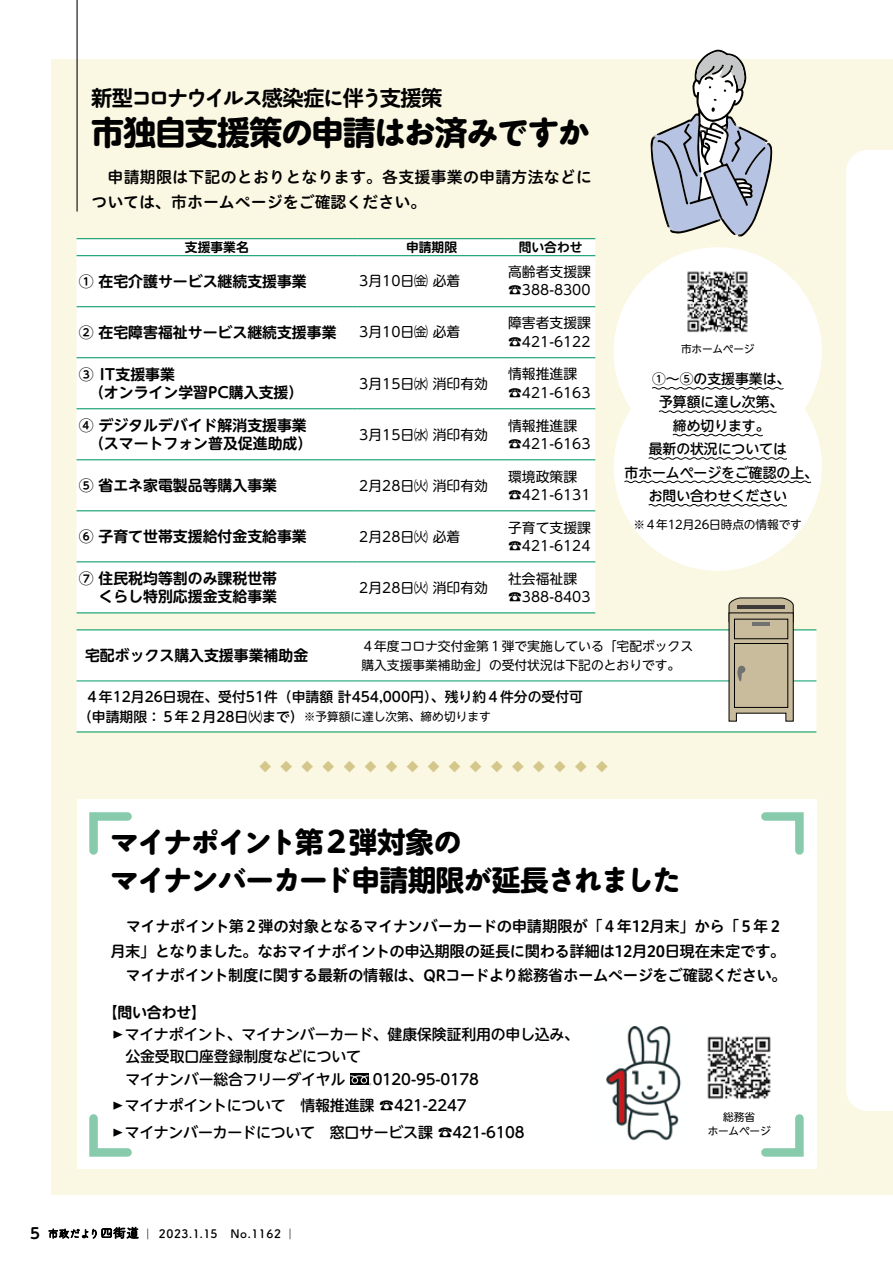
<style>
.page{position:relative;width:893px;height:1263px;background:#fff}
.page>*{position:absolute;margin:0;border:0;box-sizing:border-box;transform-origin:0 0}
.t1{font:700 33px "UD Shin M Go Pro";letter-spacing:-.035em;color:#000}
.t2{font:700 28.65px/37.2px "Maru Anti Std";letter-spacing:-.065em;color:#000}
.t3{font:700 21.3px "UD Shin M Go Pro De";letter-spacing:-.025em;color:#000}
.t4{font:15.9px/24.5px "Hiragino UD Sans R Std N W6";letter-spacing:.015em;color:#000}
.t5{font:15.45px/24.5px "Hiragino UD Sans R Std N W6";letter-spacing:-.035em;color:#000}
.t6{font:700 14.85px "UD Shin M Go Pr 6 De";color:#000}
.t7{font:500 14.85px/26.5px "UD Shin M Go Pr 6";letter-spacing:-.015em;color:#000}
.t8{font:13.8px "UD Shin M Go Pr 6";color:#000}
.t9{font:500 13.8px/23.4px "UD Shin M Go Pr 6";color:#000;text-align:center}
.t10{font:12.75px "UD Shin M Go Pr 6";color:#000}
.t11{font:700 12.75px "UD Shin M Go Pr 6 De";color:#000}
.t12{font:11.7px "UD Shin M Go Pr 6";letter-spacing:-.005em;color:#000}
.t13{font:700 11.7px "Tsuku A Rd Gothic";letter-spacing:.05em;color:#000}
.t14{font:700 11.7px "UD Shin M Go Pr 6 De";color:#d5c78c}
.t15{font:10.65px/13.8px "UD Shin Go NT Pro";letter-spacing:-.015em;color:#000;text-align:center}
.t16{font:9px "UD Shin Go NT Pr 6";color:#000;scale:1.67 1}
.s1{font-family:"Maru Anti Std De"}
.s2{font-family:"Maru Anti Std"}
.s3{font-weight:400;font-size:11.7px}
.s4{font-family:"UD Shin M Go Pro"}
.s5{font-weight:400;font-size:10.65px}
.s6{font-weight:400;font-size:12.75px}
.s7{font-family:"UD Shin Go Pr 6";font-weight:300;font-size:10.65px}
</style>
<div class="page">
<div style="left:51px;top:60px;width:842px;height:1135px;background:#faf7e2"></div>
<div style="left:846px;top:150px;width:47px;height:961px;background:#fff"></div>
<hr style="left:77px;top:0;width:1px;height:212px;background:#000">
<div style="left:77px;top:239px;width:518px;height:373px;background:#fff"></div>
<hr style="left:77px;top:238px;width:280px;height:1px;background:#009b63">
<hr style="left:357px;top:238px;width:149px;height:1px;background:#009b63">
<hr style="left:506px;top:238px;width:89px;height:1px;background:#009b63">
<hr style="left:77px;top:255px;width:280px;height:1px;background:#009b63">
<hr style="left:357px;top:255px;width:149px;height:1px;background:#009b63">
<hr style="left:506px;top:255px;width:89px;height:1px;background:#009b63">
<hr style="left:77px;top:510px;width:280px;height:1px;background:#009b63">
<hr style="left:357px;top:510px;width:149px;height:1px;background:#009b63">
<hr style="left:506px;top:510px;width:89px;height:1px;background:#009b63">
<hr style="left:77px;top:306px;width:280px;height:1px;background:#009b63">
<hr style="left:357px;top:306px;width:149px;height:1px;background:#009b63">
<hr style="left:506px;top:306px;width:89px;height:1px;background:#009b63">
<hr style="left:77px;top:357px;width:280px;height:1px;background:#009b63">
<hr style="left:357px;top:357px;width:149px;height:1px;background:#009b63">
<hr style="left:506px;top:357px;width:89px;height:1px;background:#009b63">
<hr style="left:77px;top:408px;width:280px;height:1px;background:#009b63">
<hr style="left:357px;top:408px;width:149px;height:1px;background:#009b63">
<hr style="left:506px;top:408px;width:89px;height:1px;background:#009b63">
<hr style="left:77px;top:459px;width:280px;height:1px;background:#009b63">
<hr style="left:357px;top:459px;width:149px;height:1px;background:#009b63">
<hr style="left:506px;top:459px;width:89px;height:1px;background:#009b63">
<hr style="left:77px;top:561px;width:280px;height:1px;background:#009b63">
<hr style="left:357px;top:561px;width:149px;height:1px;background:#009b63">
<hr style="left:506px;top:561px;width:89px;height:1px;background:#009b63">
<hr style="left:77px;top:612px;width:280px;height:1px;background:#009b63">
<hr style="left:357px;top:612px;width:149px;height:1px;background:#009b63">
<hr style="left:506px;top:612px;width:89px;height:1px;background:#009b63">
<div style="left:77px;top:630px;width:739px;height:101px;background:#fff"></div>
<hr style="left:77px;top:629px;width:276px;height:1px;background:#009b63">
<hr style="left:353px;top:629px;width:463px;height:1px;background:#009b63">
<hr style="left:77px;top:731px;width:276px;height:1px;background:#009b63">
<hr style="left:353px;top:731px;width:463px;height:1px;background:#009b63">
<hr style="left:77px;top:681px;width:276px;height:1px;background:#009b63">
<hr style="left:353px;top:681px;width:463px;height:1px;background:#009b63">
<svg style="left:651px;top:50px;width:121px;height:187px"></svg>
<svg style="left:728px;top:597px;width:66px;height:125px;background:#b4a990"></svg>
<div style="left:77px;top:799px;width:739px;height:370px;background:#fff"></div>
<svg style="left:89px;top:812px;width:43px;height:43px"></svg>
<svg style="left:761px;top:812px;width:43px;height:43px"></svg>
<svg style="left:761px;top:1114px;width:43px;height:43px"></svg>
<svg style="left:89px;top:1114px;width:43px;height:43px"></svg>
<div style="left:614px;top:247px;width:208px;height:208px;background:#fff;border-radius:50%"></div>
<div style="left:614px;top:362px;width:208px;height:209px;background:#fff;border-radius:50%"></div>
<img style="left:687px;top:271px;width:61px;height:62px">
<svg style="left:652px;top:387px;width:132px;height:3px"></svg>
<svg style="left:658px;top:410px;width:119px;height:3px"></svg>
<svg style="left:672px;top:433px;width:91px;height:4px"></svg>
<svg style="left:648px;top:457px;width:140px;height:3px"></svg>
<svg style="left:624px;top:480px;width:188px;height:4px"></svg>
<svg style="left:648px;top:504px;width:140px;height:3px"></svg>
<img style="left:606px;top:1027px;width:75px;height:114px">
<div style="left:350px;top:1073px;width:18px;height:12px;background:#000"></div>
<svg style="left:350px;top:1075px;width:21px;height:10px"></svg>
<img style="left:707px;top:1036px;width:64px;height:63px">
<h3 class="t3" style="left:91px;top:81px;width:353px">新型<span class="s1">コロナウイルス</span>感染症<span class="s1">に</span>伴<span class="s1">う</span>支援策</h3>
<h1 class="t1" style="left:91px;top:106px;width:501px">市独自支援策<span class="s2">の</span>申請<span class="s2">はお</span>済<span class="s2">みですか</span></h1>
<p class="t4" style="left:91px;top:164px;width:502px">　申請期限は下記のとおりとなります。各支援事業の申請方法などについては、市ホームページをご確認ください。</p>
<p class="t11" style="left:519px;top:236px;width:65px">問い合わせ</p>
<p class="t11" style="left:185px;top:236px;width:65px">支援事業名</p>
<p class="t11" style="left:406px;top:236px;width:53px">申請期限</p>
<p class="t6" style="left:79px;top:268px;width:230px">① 在宅介護サービス継続支援事業</p>
<p class="t6" style="left:79px;top:320px;width:259px">② 在宅障害福祉サービス継続支援事業</p>
<p class="t8" style="left:359px;top:270px;width:103px">3月10日㈮必着</p>
<p class="t8" style="left:359px;top:321px;width:103px">3月10日㈮必着</p>
<p class="t8" style="left:508px;top:261px;width:84px">高齢者支援課</p>
<p class="t8" style="left:508px;top:279px;width:84px">☎388-8300</p>
<p class="t8" style="left:508px;top:312px;width:84px">障害者支援課</p>
<p class="t8" style="left:508px;top:330px;width:84px">☎421-6122</p>
<p class="t6" style="left:79px;top:362px;width:98px">③ IT支援事業</p>
<p class="t8" style="left:508px;top:363px;width:71px">情報推進課</p>
<p class="t8" style="left:359px;top:372px;width:130px">3月15日㈬消印有効</p>
<p class="t6" style="left:89px;top:380px;width:216px">（オンライン学習PC購入支援）</p>
<p class="t8" style="left:508px;top:381px;width:84px">☎421-6163</p>
<p class="t6" style="left:79px;top:413px;width:230px">④ デジタルデバイド解消支援事業</p>
<p class="t8" style="left:508px;top:414px;width:71px">情報推進課</p>
<p class="t8" style="left:359px;top:423px;width:130px">3月15日㈬消印有効</p>
<p class="t6" style="left:89px;top:431px;width:225px">（スマートフォン普及促進助成）</p>
<p class="t8" style="left:508px;top:432px;width:84px">☎421-6163</p>
<p class="t8" style="left:508px;top:465px;width:71px">環境政策課</p>
<p class="t6" style="left:79px;top:473px;width:200px">⑤ 省エネ家電製品等購入事業</p>
<p class="t8" style="left:359px;top:474px;width:130px">2月28日㈫消印有効</p>
<p class="t8" style="left:508px;top:483px;width:84px">☎421-6131</p>
<p class="t8" style="left:508px;top:516px;width:84px">子育て支援課</p>
<p class="t6" style="left:79px;top:524px;width:230px">⑥ 子育て世帯支援給付金支給事業</p>
<p class="t8" style="left:359px;top:525px;width:103px">2月28日㈫必着</p>
<p class="t8" style="left:508px;top:534px;width:84px">☎421-6124</p>
<p class="t15" style="left:681px;top:342px;width:75px">市ホームページ</p>
<p class="t9" style="left:624px;top:366px;width:195px">①～⑤の支援事業は、<br>予算額に達し次第、<br>締め切ります。<br>最新の状況については<br>市ホームページをご確認の上、お問い合わせください</p>
<p class="t12" style="left:633px;top:515px;width:170px">※４年12月26日時点の情報です</p>
<p class="t6" style="left:79px;top:566px;width:200px">⑦ 住民税均等割のみ課税世帯</p>
<p class="t8" style="left:508px;top:567px;width:71px">社会福祉課</p>
<p class="t8" style="left:359px;top:576px;width:130px">2月28日㈫消印有効</p>
<p class="t6" style="left:79px;top:584px;width:200px">　くらし特別応援金支給事業</p>
<p class="t8" style="left:508px;top:585px;width:84px">☎388-8403</p>
<p class="t10" style="left:361px;top:635px;width:333px">４年度コロナ交付金第１弾で実施している「宅配ボックス</p>
<p class="t6" style="left:85px;top:643px;width:225px">宅配ボックス購入支援事業補助金</p>
<p class="t10" style="left:361px;top:654px;width:320px">購入支援事業補助金」の受付状況は下記のとおりです。</p>
<p class="t9" style="left:85px;top:684px;width:499px">４年12月26日現在、受付51件（申請額計454,000円）、残り約４件分の受付可</p>
<p class="t12" style="left:315px;top:707px;width:177px">予算額に達し次第、締め切ります</p>
<p class="t9" style="left:78px;top:704px;width:239px">（申請期限：５年２月28日㈫まで）<span class="s3">※</span></p>
<p class="t14" style="left:259px;top:757px;width:13px">◆</p>
<p class="t14" style="left:281px;top:757px;width:13px">◆</p>
<p class="t14" style="left:302px;top:757px;width:13px">◆</p>
<p class="t14" style="left:323px;top:757px;width:13px">◆</p>
<p class="t14" style="left:344px;top:757px;width:13px">◆</p>
<p class="t14" style="left:365px;top:757px;width:13px">◆</p>
<p class="t14" style="left:386px;top:757px;width:13px">◆</p>
<p class="t14" style="left:407px;top:757px;width:13px">◆</p>
<p class="t14" style="left:428px;top:757px;width:13px">◆</p>
<p class="t14" style="left:449px;top:757px;width:13px">◆</p>
<p class="t14" style="left:470px;top:757px;width:13px">◆</p>
<p class="t14" style="left:491px;top:757px;width:13px">◆</p>
<p class="t14" style="left:512px;top:757px;width:13px">◆</p>
<p class="t14" style="left:533px;top:757px;width:13px">◆</p>
<p class="t14" style="left:554px;top:757px;width:13px">◆</p>
<p class="t14" style="left:575px;top:757px;width:13px">◆</p>
<p class="t14" style="left:596px;top:757px;width:13px">◆</p>
<h2 class="t2" style="left:110px;top:821px;width:573px">マイナポイント<span class="s4">第２弾対象</span>の<br>マイナンバーカード<span class="s4">申請期限</span>が<span class="s4">延長</span>されました</h2>
<p class="t5" style="left:110px;top:913px;width:678px">　マイナポイント第２弾の対象となるマイナンバーカードの申請期限が「４年12月末」から「５年２月末」となりました。なおマイナポイントの申込期限の延長に関わる詳細は12月20日現在未定です。　マイナポイント制度に関する最新の情報は、QRコードより総務省ホームページをご確認ください。</p>
<p class="t6" style="left:103px;top:999px;width:105px">【問い合わせ【</p>
<p class="t7" style="left:125px;top:1020px;width:456px">マイナポイント、マイナンバーカード、健康保険証利用の申し込み、</p>
<p class="t16" style="left:110px;top:1027px;width:10px">▶</p>
<p class="t7" style="left:111px;top:1042px;width:252px">　公金受取口座登録制度などについて</p>
<p class="t7" style="left:125px;top:1065px;width:343px;text-indent:-14px">　マイナンバー総合フリーダイヤル<br>マイナポイントについて　情報推進課 ☎421-2247</p>
<p class="t7" style="left:373px;top:1065px;width:108px">0120-95-0178</p>
<p class="t16" style="left:110px;top:1098px;width:10px">▶</p>
<p class="t7" style="left:125px;top:1118px;width:401px">マイナンバーカードについて　窓口サービス課 ☎421-6108</p>
<p class="t16" style="left:110px;top:1125px;width:10px">▶</p>
<p class="t15" style="left:708px;top:1110px;width:64px">総務省<br>ホームページ</p>
<p class="t6" style="left:30px;top:1220px;width:11px">5</p>
<p class="t13" style="left:48px;top:1224px;width:250px"><span class="s5">市政だより</span><span class="s6">四街道</span> <span class="s7">—</span> 2023.1.15　No.1162 <span class="s7">—</span></p>
</div>
